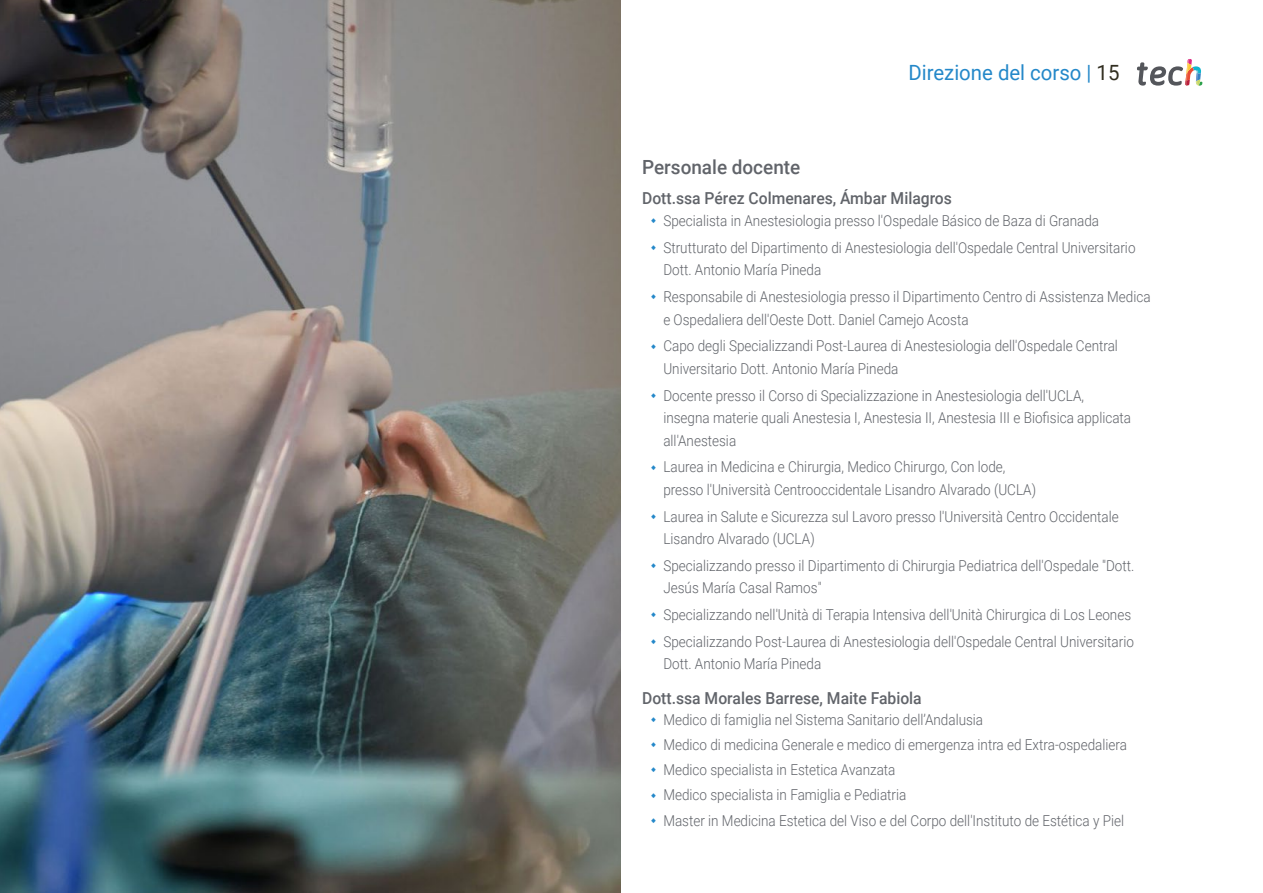
<style>
.page{position:relative;width:1263px;height:893px;background:#fff}
.page>*{position:absolute;margin:0;border:0;box-sizing:border-box;transform-origin:0 0}
.t1{font:21px "Roboto";color:#2488c9}
.t2{font:500 19.5px "Roboto";color:#61646a}
.t3{font:500 16.5px "Roboto";color:#61646a;scale:.95 1}
.t4{font:300 15px/26.7px "Roboto";color:#61646a;scale:.9 1}
.s1{color:#312e20}
</style>
<div class="page">
<img style="left:0;top:0;width:621px;height:893px">
<svg style="left:1137px;top:59px;width:65px;height:27px"></svg>
<h1 class="t1" style="left:908px;top:57px;width:213px">Direzione del corso | <span class="s1">15</span></h1>
<h2 class="t2" style="left:642px;top:154px;width:160px">Personale docente</h2>
<p class="t3" style="left:642px;top:186px;width:328px">Dott.ssa Pérez Colmenares, Ámbar Milagros</p>
<p class="t4" style="left:663px;top:207px;width:526px">Specialista in Anestesiologia presso l'Ospedale Básico de Baza di Granada<br>Strutturato del Dipartimento di Anestesiologia dell'Ospedale Central Universitario</p>
<p class="t4" style="left:663px;top:256px;width:543px">Dott. Antonio María Pineda<br>Responsabile di Anestesiologia presso il Dipartimento Centro di Assistenza Medica</p>
<p class="t4" style="left:663px;top:305px;width:507px">e Ospedaliera dell'Oeste Dott. Daniel Camejo Acosta<br>Capo degli Specializzandi Post-Laurea di Anestesiologia dell'Ospedale Central</p>
<p class="t4" style="left:663px;top:355px;width:469px">Universitario Dott. Antonio María Pineda<br>Docente presso il Corso di Specializzazione in Anestesiologia dell'UCLA,</p>
<p class="t4" style="left:663px;top:406px;width:521px;line-height:22.5px">insegna materie quali Anestesia I, Anestesia II, Anestesia III e Biofisica applicata all'Anestesia</p>
<p class="t4" style="left:663px;top:455px;width:416px;line-height:22.5px">Laurea in Medicina e Chirurgia, Medico Chirurgo, Con lode, presso l'Università Centrooccidentale Lisandro Alvarado (UCLA)</p>
<p class="t4" style="left:663px;top:504px;width:507px;line-height:22.5px">Laurea in Salute e Sicurezza sul Lavoro presso l'Università Centro Occidentale<br>Lisandro Alvarado (UCLA)</p>
<p class="t4" style="left:663px;top:554px;width:525px;line-height:22.5px">Specializzando presso il Dipartimento di Chirurgia Pediatrica dell'Ospedale "Dott.<br>Jesús María Casal Ramos"</p>
<p class="t4" style="left:663px;top:601px;width:524px">Specializzando nell'Unità di Terapia Intensiva dell'Unità Chirurgica di Los Leones<br>Specializzando Post-Laurea di Anestesiologia dell'Ospedale Central Universitario</p>
<p class="t4" style="left:663px;top:650px;width:177px">Dott. Antonio María Pineda</p>
<p class="t3" style="left:642px;top:686px;width:296px">Dott.ssa Morales Barrese, Maite Fabiola</p>
<p class="t4" style="left:663px;top:706px;width:517px;line-height:25.2px">Medico di famiglia nel Sistema Sanitario dell’Andalusia<br>Medico di medicina Generale e medico di emergenza intra ed Extra-ospedaliera Medico specialista in Estetica Avanzata<br>Medico specialista in Famiglia e Pediatria<br>Master in Medicina Estetica del Viso e del Corpo dell'Instituto de Estética y Piel</p>
</div>
